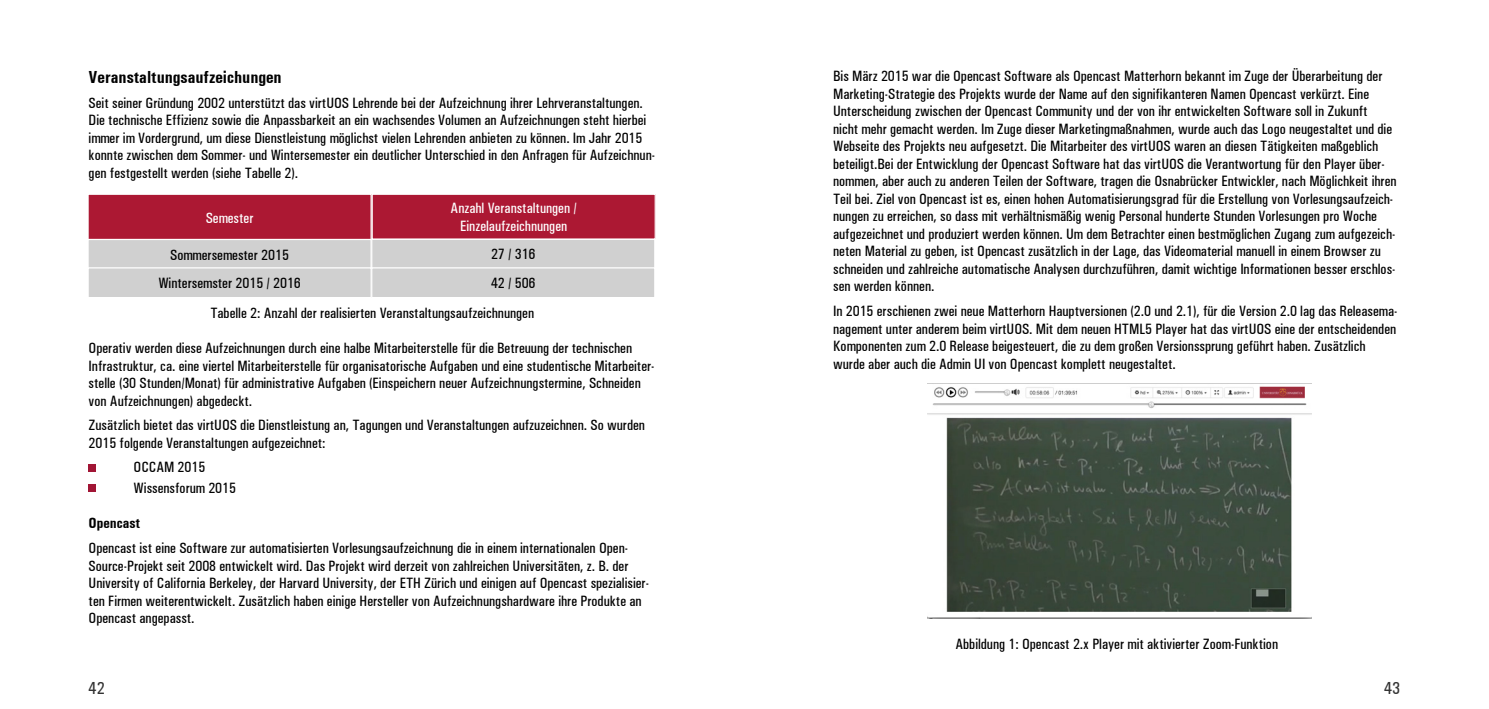
<style>
.page{position:relative;width:1489px;height:709px;background:#fff}
.page>*{position:absolute;margin:0;border:0;box-sizing:border-box;transform-origin:0 0}
.t1{font:700 condensed 17.5px "Univers";color:#000}
.t2{font:500 condensed 17.5px "Univers";color:#333}
.t3{font:500 condensed 15px/17.5px "Univers";color:#000}
.t4{font:500 condensed 15px/17.5px "Univers";color:#fff;text-align:center}
.t5{font:700 condensed 15px "Univers";color:#000}
</style>
<div class="page">
<div style="left:88px;top:194px;width:283px;height:46px;background:#ac1833"></div>
<div style="left:87px;top:194px;width:285px;height:47px;border:1px solid #fff"></div>
<div style="left:88px;top:239px;width:283px;height:30px;background:#d0d0d0"></div>
<div style="left:87px;top:239px;width:285px;height:31px;border:1px solid #fff"></div>
<div style="left:372px;top:239px;width:282px;height:30px;background:#d0d0d0"></div>
<div style="left:372px;top:194px;width:283px;height:45px;background:#ac1833"></div>
<div style="left:371px;top:194px;width:285px;height:46px;border:1px solid #fff"></div>
<div style="left:88px;top:268px;width:283px;height:29px;background:#d0d0d0"></div>
<div style="left:87px;top:267px;width:285px;height:31px;border:1px solid #fff"></div>
<div style="left:372px;top:268px;width:282px;height:29px;background:#d0d0d0"></div>
<div style="left:371px;top:267px;width:284px;height:31px;border:1px solid #fff"></div>
<div style="left:89px;top:464px;width:7px;height:7px;background:#a11535"></div>
<div style="left:89px;top:485px;width:7px;height:7px;background:#a11535"></div>
<img style="left:927px;top:383px;width:384px;height:235px">
<p class="t1" style="left:89px;top:67px;width:194px">Veranstaltungsaufzeichungen</p>
<p class="t3" style="left:89px;top:94px;width:568px">Seit seiner Gründung 2002 unterstützt das virtUOS Lehrende bei der Aufzeichnung ihrer Lehrveranstaltungen.<br>Die technische Effizienz sowie die Anpassbarkeit an ein wachsendes Volumen an Aufzeichnungen steht hierbei immer im Vordergrund, um diese Dienstleistung möglichst vielen Lehrenden anbieten zu können. Im Jahr 2015 konnte zwischen dem Sommer- und Wintersemester ein deutlicher Unterschied in den Anfragen für Aufzeichnun&shy;gen festgestellt werden (siehe Tabelle 2).</p>
<p class="t4" style="left:450px;top:199px;width:128px">Anzahl Veranstaltungen /<br>Einzelaufzeichnungen</p>
<p class="t4" style="left:206px;top:209px;width:49px">Semester</p>
<p class="t3" style="left:170px;top:246px;width:120px">Sommersemester 2015</p>
<p class="t3" style="left:491px;top:246px;width:46px">27 / 316</p>
<p class="t3" style="left:158px;top:274px;width:144px">Wintersemster 2015 / 2016</p>
<p class="t3" style="left:491px;top:274px;width:46px">42 / 506</p>
<p class="t3" style="left:210px;top:304px;width:325px">Tabelle 2: Anzahl der realisierten Veranstaltungsaufzeichnungen</p>
<p class="t3" style="left:89px;top:339px;width:567px">Operativ werden diese Aufzeichnungen durch eine halbe Mitarbeiterstelle für die Betreuung der technischen Infrastruktur, ca. eine viertel Mitarbeiterstelle für organisatorische Aufgaben und eine studentische Mitarbeiter&shy;stelle (30 Stunden/Monat) für administrative Aufgaben (Einspeichern neuer Aufzeichnungstermine, Schneiden von Aufzeichnungen) abgedeckt.</p>
<p class="t3" style="left:89px;top:416px;width:558px">Zusätzlich bietet das virtUOS die Dienstleistung an, Tagungen und Veranstaltungen aufzuzeichnen. So wurden<br>2015 folgende Veranstaltungen aufgezeichnet:</p>
<p class="t3" style="left:134px;top:457px;width:104px;line-height:21px">OCCAM 2015<br>Wissensforum 2015</p>
<p class="t5" style="left:89px;top:514px;width:53px">Opencast</p>
<p class="t3" style="left:89px;top:539px;width:562px">Opencast ist eine Software zur automatisierten Vorlesungsaufzeichnung die in einem internationalen Open-Source-Projekt seit 2008 entwickelt wird. Das Projekt wird derzeit von zahlreichen Universitäten, z. B. der University of California Berkeley, der Harvard University, der ETH Zürich und einigen auf Opencast spezialisier&shy;ten Firmen weiterentwickelt. Zusätzlich haben einige Hersteller von Aufzeichnungshardware ihre Produkte an Opencast angepasst.</p>
<p class="t2" style="left:89px;top:677px;width:18px">42</p>
<p class="t3" style="left:833px;top:67px;width:565px">Bis März 2015 war die Opencast Software als Opencast Matterhorn bekannt im Zuge der Überarbeitung der Marketing-Strategie des Projekts wurde der Name auf den signifikanteren Namen Opencast verkürzt. Eine Unterscheidung zwischen der Opencast Community und der von ihr entwickelten Software soll in Zukunft<br>nicht mehr gemacht werden. Im Zuge dieser Marketingmaßnahmen, wurde auch das Logo neugestaltet und die Webseite des Projekts neu aufgesetzt. Die Mitarbeiter des virtUOS waren an diesen Tätigkeiten maßgeblich beteiligt.Bei der Entwicklung der Opencast Software hat das virtUOS die Verantwortung für den Player über&shy;nommen, aber auch zu anderen Teilen der Software, tragen die Osnabrücker Entwickler, nach Möglichkeit ihren Teil bei. Ziel von Opencast ist es, einen hohen Automatisierungsgrad für die Erstellung von Vorlesungsaufzeich&shy;nungen zu erreichen, so dass mit verhältnismäßig wenig Personal hunderte Stunden Vorlesungen pro Woche aufgezeichnet und produziert werden können. Um dem Betrachter einen bestmöglichen Zugang zum aufgezeich&shy;neten Material zu geben, ist Opencast zusätzlich in der Lage, das Videomaterial manuell in einem Browser zu schneiden und zahlreiche automatische Analysen durchzuführen, damit wichtige Informationen besser erschlos&shy;sen werden können.</p>
<p class="t3" style="left:833px;top:302px;width:565px">In 2015 erschienen zwei neue Matterhorn Hauptversionen (2.0 und 2.1), für die Version 2.0 lag das Releasema&shy;nagement unter anderem beim virtUOS. Mit dem neuen HTML5 Player hat das virtUOS eine der entscheidenden Komponenten zum 2.0 Release beigesteuert, die zu dem großen Versionssprung geführt haben. Zusätzlich wurde aber auch die Admin UI von Opencast komplett neugestaltet.</p>
<p class="t3" style="left:955px;top:635px;width:324px">Abbildung 1: Opencast 2.x Player mit aktivierter Zoom-Funktion</p>
<p class="t2" style="left:1383px;top:677px;width:18px">43</p>
</div>
